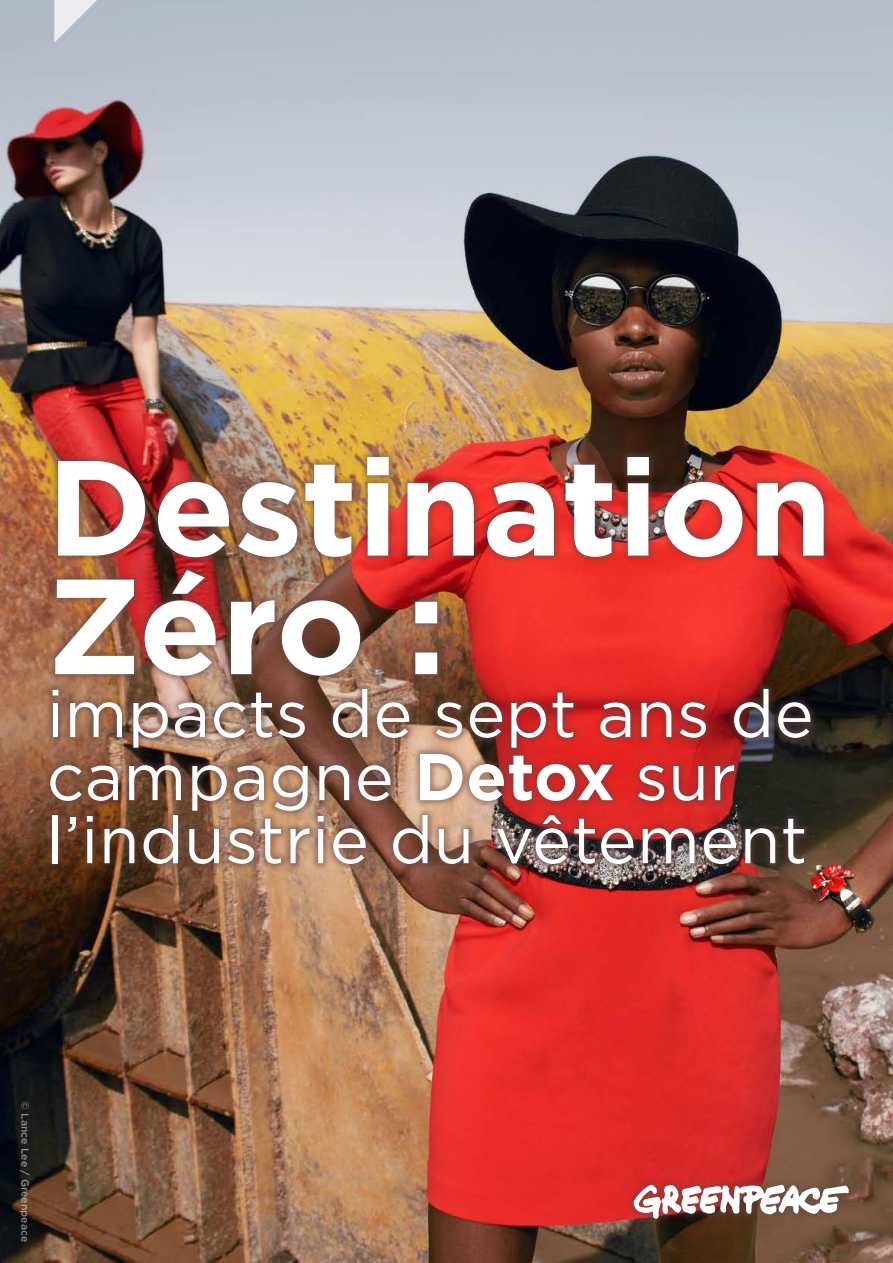
<style>
.page{position:relative;width:893px;height:1263px;background:#fff}
.page>*{position:absolute;margin:0;border:0;box-sizing:border-box;transform-origin:0 0}
.t1{font:700 135px/118.5px "Gotham";color:#fff}
.t2{font:66px/63px "Gotham";letter-spacing:.005em;color:#fff}
.t3{font:500 10.5px "Gotham";color:#fff}
.s1{font-weight:700}
</style>
<div class="page">
<img style="left:0;top:0;width:893px;height:1263px">
<div style="left:43px;top:449px;width:788px;height:422px;background:#644343;opacity:.5"></div>
<svg style="left:54px;top:0;width:43px;height:43px;background:#d0d2da"></svg>
<div style="left:626px;top:1177px;width:230px;height:49px;background:#644343;opacity:.5"></div>
<svg style="left:634px;top:1184px;width:215px;height:35px"></svg>
<h1 class="t1" style="left:47px;top:448px;width:787px">Destination<br>Zéro :</h1>
<p class="t2" style="left:47px;top:681px;width:768px">impacts de sept ans de campagne <span class="s1">Detox</span> sur l’industrie du vêtement</p>
<p class="t3" style="left:32px;top:1101px;width:142px;rotate:90deg">© Lance Lee / Greenpeace</p>
</div>
